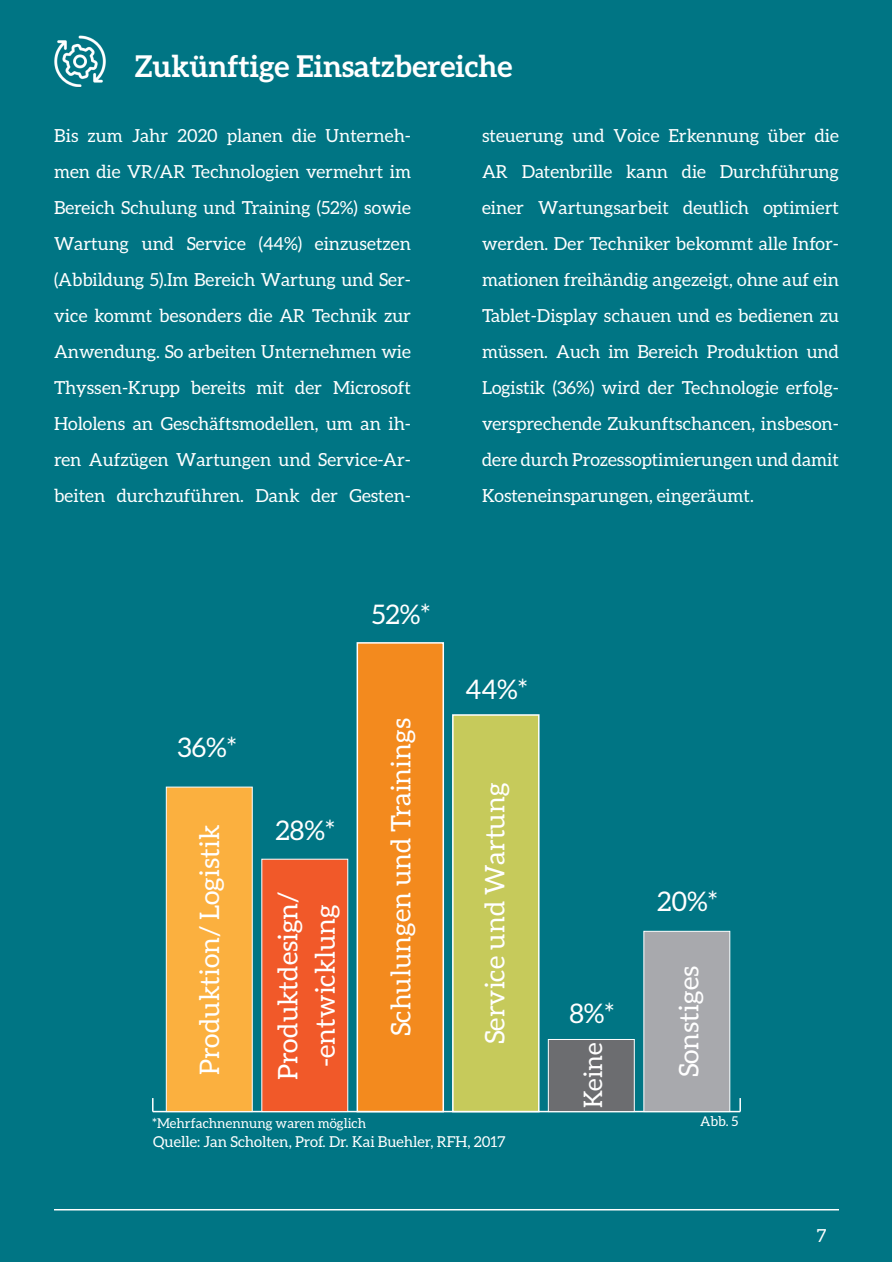
<style>
.page{position:relative;width:893px;height:1263px;background:#fff}
.page>*{position:absolute;margin:0;border:0;box-sizing:border-box;transform-origin:0 0}
.t1{font:700 30px "Aleo";color:#fff}
.t2{font:27px "Aleo";color:#fff}
.t3{font:25.5px "Aleo";color:#fff}
.t4{font:18px/36px "Aleo";color:#fff;text-align:justify}
.t5{font:15px "Aleo";color:#fff}
.t6{font:13.5px "Aleo";color:#fff}
</style>
<div class="page">
<div style="left:0;top:1px;width:892px;height:1261px;background:#007584"></div>
<hr style="left:54px;top:1209px;width:785px;height:1px;background:#fff">
<img style="left:54px;top:35px;width:52px;height:53px">
<hr style="left:153px;top:1111px;width:587px;height:1px;background:#fff">
<svg style="left:152px;top:1098px;width:2px;height:13px"></svg>
<svg style="left:739px;top:1098px;width:2px;height:13px"></svg>
<div style="left:643px;top:931px;width:87px;height:181px;background:#a8a9ad;border:1px solid #fff"></div>
<div style="left:548px;top:1039px;width:87px;height:73px;background:#6c6d70;border:1px solid #fff"></div>
<div style="left:452px;top:714px;width:87px;height:398px;background:#c6ca5b;border:2px solid #fff"></div>
<div style="left:357px;top:642px;width:87px;height:470px;background:#f38a1e;border:2px solid #fff"></div>
<div style="left:261px;top:859px;width:87px;height:253px;background:#f15929;border:1px solid #fff"></div>
<div style="left:166px;top:787px;width:87px;height:325px;background:#fbb03f;border:1px solid #fff"></div>
<p class="t1" style="left:135px;top:49px;width:379px">Zukünftige Einsatzbereiche</p>
<p class="t4" style="left:54px;top:117px;width:359px">Bis zum Jahr 2020 planen die Unterneh&shy;men die VR/AR Technologien vermehrt im Bereich Schulung und Training (52%) sowie Wartung und Service (44%) einzusetzen (Abbildung 5).Im Bereich Wartung und Ser&shy;vice kommt besonders die AR Technik zur Anwendung. So arbeiten Unternehmen wie Thyssen-Krupp bereits mit der Microsoft Hololens an Geschäftsmodellen, um an ih&shy;ren Aufzügen Wartungen und Service-Ar&shy;beiten durchzuführen. Dank der Gesten-</p>
<p class="t4" style="left:482px;top:117px;width:358px">steuerung und Voice Erkennung über die AR Datenbrille kann die Durchführung einer Wartungsarbeit deutlich optimiert werden. Der Techniker bekommt alle Infor&shy;mationen freihändig angezeigt, ohne auf ein Tablet-Display schauen und es bedienen zu müssen. Auch im Bereich Produktion und Logistik (36%) wird der Technologie erfolg&shy;versprechende Zukunftschancen, insbeson&shy;dere durch Prozessoptimierungen und damit Kosteneinsparungen, eingeräumt.</p>
<p class="t2" style="left:177px;top:732px;width:61px">36%*</p>
<p class="t2" style="left:194px;top:1075px;width:252px;rotate:-90deg">Produktion/ Logistik</p>
<p class="t2" style="left:372px;top:599px;width:60px">52%*</p>
<p class="t2" style="left:276px;top:815px;width:61px">28%*</p>
<p class="t2" style="left:273px;top:1080px;width:190px;rotate:-90deg">Produktdesign/</p>
<p class="t2" style="left:310px;top:1067px;width:165px;rotate:-90deg">-entwicklung</p>
<p class="t2" style="left:386px;top:1036px;width:320px;rotate:-90deg">Schulungen und Trainings</p>
<p class="t2" style="left:466px;top:674px;width:64px">44%*</p>
<p class="t2" style="left:480px;top:1044px;width:263px;rotate:-90deg">Service und Wartung</p>
<p class="t2" style="left:569px;top:998px;width:47px">8%*</p>
<p class="t3" style="left:579px;top:1108px;width:68px;rotate:-90deg">Keine</p>
<p class="t2" style="left:657px;top:886px;width:62px">20%*</p>
<p class="t2" style="left:673px;top:1077px;width:113px;rotate:-90deg">Sonstiges</p>
<p class="t6" style="left:152px;top:1116px;width:216px">*Mehrfachnennung waren möglich</p>
<p class="t6" style="left:700px;top:1114px;width:40px">Abb. 5</p>
<p class="t5" style="left:153px;top:1133px;width:354px">Quelle: Jan Scholten, Prof. Dr. Kai Buehler, RFH, 2017</p>
<p class="t4" style="left:817px;top:1217px;width:11px">7</p>
</div>
